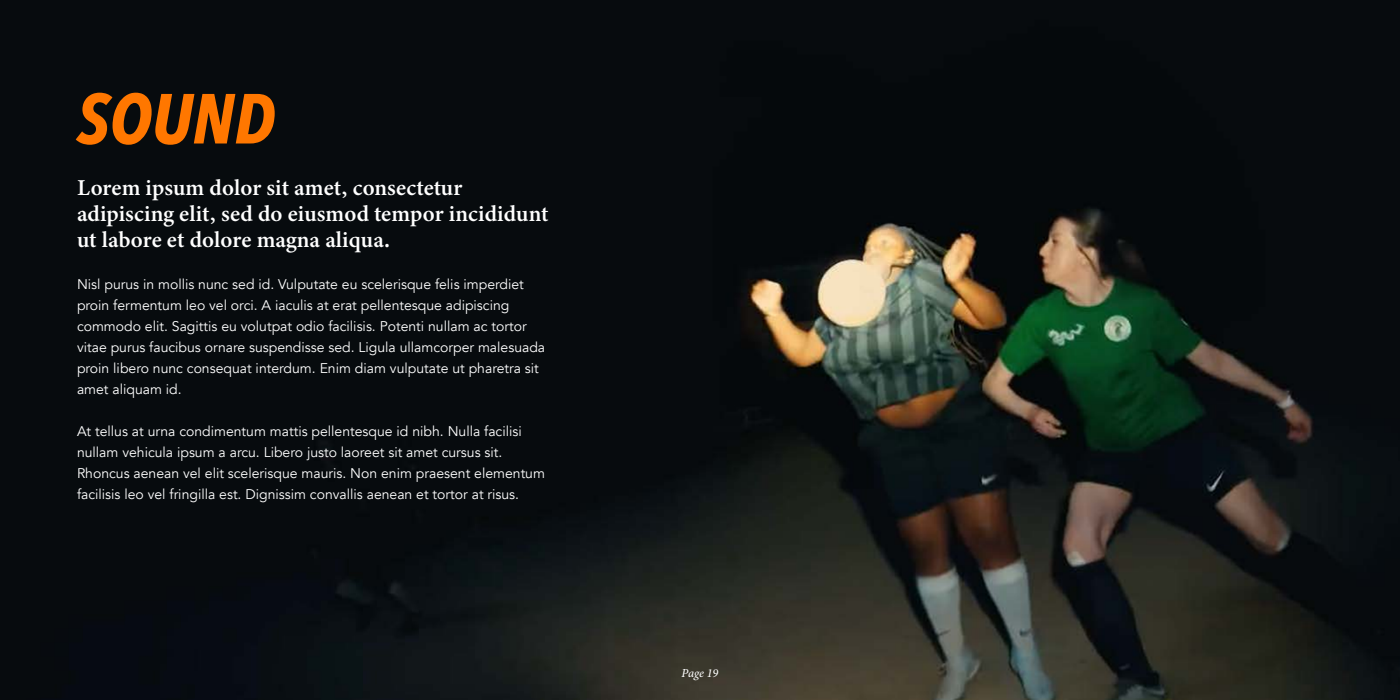
<style>
.page{position:relative;width:1400px;height:700px;background:#fff}
.page>*{position:absolute;margin:0;border:0;box-sizing:border-box;transform-origin:0 0}
.t1{font:italic 700 70px "Avenir Next Condensed";color:#f70}
.t2{font:22.75px/26.2px "Minion Variable Concept";color:#fff}
.t3{font:14px/21px "Avenir";color:#fff}
.t4{font:italic 12.25px "Minion Variable Concept";letter-spacing:-.005em;color:#fff}
</style>
<div class="page">
<img style="left:0;top:0;width:1400px;height:700px">
<h1 class="t1" style="left:77px;top:76px;width:199px">SOUND</h1>
<h2 class="t2" style="left:77px;top:174px;width:473px">Lorem ipsum dolor sit amet, consectetur adipiscing elit, sed do eiusmod tempor incididunt ut labore et dolore magna aliqua.</h2>
<p class="t3" style="left:77px;top:274px;width:470px">Nisl purus in mollis nunc sed id. Vulputate eu scelerisque felis imperdiet proin fermentum leo vel orci. A iaculis at erat pellentesque adipiscing commodo elit. Sagittis eu volutpat odio facilisis. Potenti nullam ac tortor vitae purus faucibus ornare suspendisse sed. Ligula ullamcorper malesuada proin libero nunc consequat interdum. Enim diam vulputate ut pharetra sit amet aliquam id.</p>
<p class="t3" style="left:77px;top:421px;width:470px">At tellus at urna condimentum mattis pellentesque id nibh. Nulla facilisi nullam vehicula ipsum a arcu. Libero justo laoreet sit amet cursus sit.<br>Rhoncus aenean vel elit scelerisque mauris. Non enim praesent elementum facilisis leo vel fringilla est. Dignissim convallis aenean et tortor at risus.</p>
<p class="t4" style="left:682px;top:665px;width:38px">Page 19</p>
</div>
